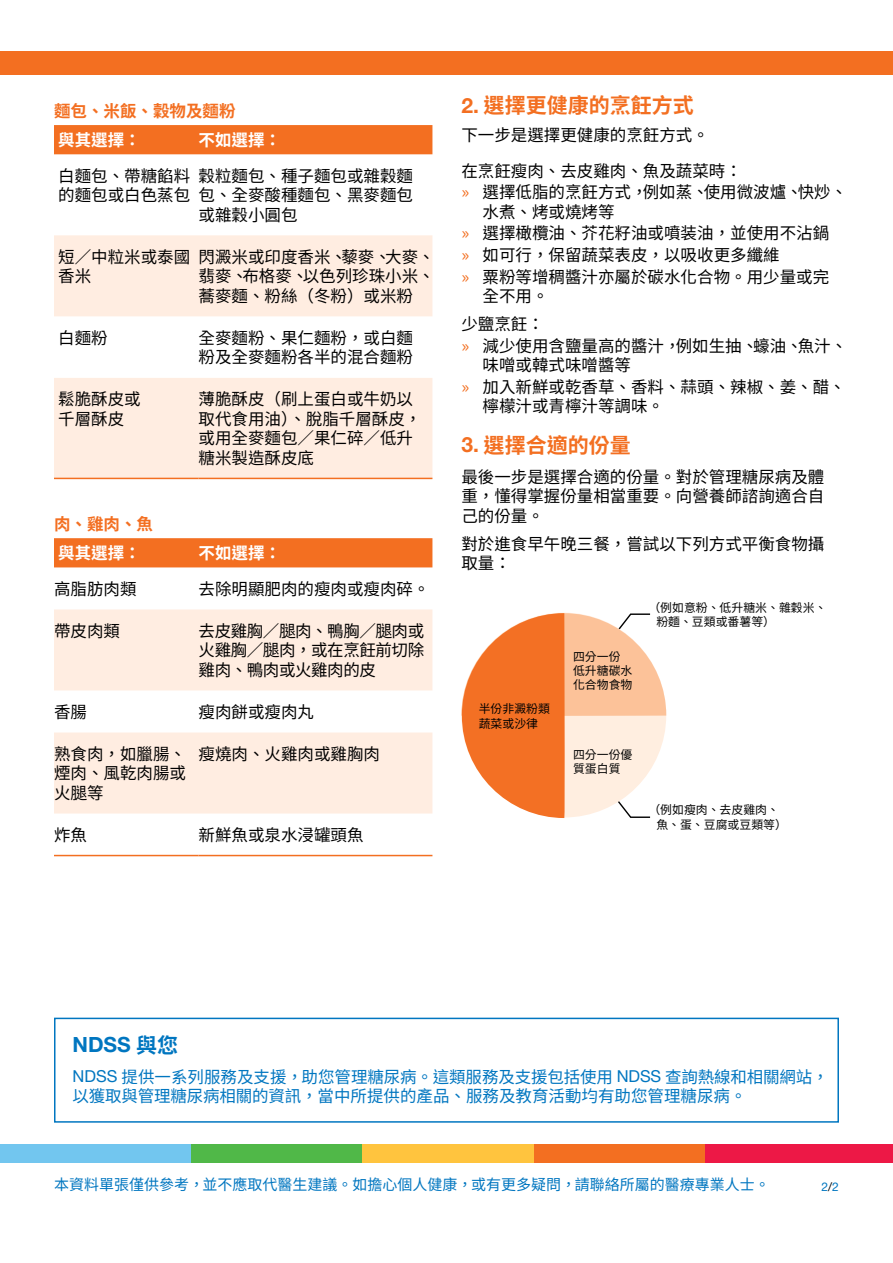
<style>
.page{position:relative;width:893px;height:1263px;background:#fff}
.page>*{position:absolute;margin:0;border:0;box-sizing:border-box;transform-origin:0 0}
.t1{font:700 21px "Noto Sans CJ Ktc";color:#f36f21}
.t2{font:700 21px "Helvetica Neue LT Pro";color:#0076c0}
.t3{font:16.5px/19.5px "Noto Sans CJ Ktc";color:#000}
.t4{font:16.5px/19.5px "Noto Sans CJ Ktc";color:#0076c0}
.t5{font:700 16.5px "Noto Sans CJ Ktc";color:#fff}
.t6{font:700 16.5px "Noto Sans CJ Ktc";color:#f36f21}
.t7{font:15px "Noto Sans CJ Ktc";color:#0076c0}
.t8{font:12px "Helvetica Neue LT Pro";color:#0076c0}
.t9{font:11.85px/14.2px "Noto Sans CJ Ktc";color:#010101}
.s1{font-family:"Helvetica Neue LT Pro"}
.s2{color:#f36f21}
.s3{font-family:"Noto Sans CJ Ktc"}
.s4{color:#000}
</style>
<div class="page">
<div style="left:0;top:51px;width:893px;height:23px;background:#f36f21"></div>
<svg style="left:461px;top:613px;width:205px;height:205px"></svg>
<div style="left:54px;top:125px;width:378px;height:29px;background:#f36f21"></div>
<svg style="left:54px;top:235px;width:378px;height:243px;fill:#ffede1"></svg>
<hr style="left:54px;top:478px;width:145px;height:1px;background:#f36f21">
<hr style="left:199px;top:478px;width:233px;height:1px;background:#f36f21">
<div style="left:54px;top:538px;width:378px;height:29px;background:#f36f21"></div>
<svg style="left:54px;top:609px;width:378px;height:204px;fill:#ffede1"></svg>
<hr style="left:54px;top:855px;width:145px;height:1px;background:#f36f21">
<hr style="left:199px;top:855px;width:233px;height:1px;background:#f36f21">
<div style="left:54px;top:1018px;width:785px;height:105px;border:2px solid #0076c0"></div>
<div style="left:0;top:1144px;width:191px;height:18px;background:#72c6ef"></div>
<div style="left:191px;top:1144px;width:172px;height:18px;background:#50b848"></div>
<div style="left:363px;top:1144px;width:171px;height:18px;background:#ffc43e"></div>
<div style="left:534px;top:1144px;width:172px;height:18px;background:#f36f21"></div>
<div style="left:706px;top:1144px;width:187px;height:18px;background:#ed1846"></div>
<p class="t6" style="left:54px;top:101px;width:183px">麵包、米飯、穀物及麵粉</p>
<p class="t5" style="left:58px;top:131px;width:84px">與其選擇：</p>
<p class="t5" style="left:199px;top:131px;width:84px">不如選擇：</p>
<p class="t3" style="left:58px;top:166px;width:133px">白麵包、帶糖餡料的麵包或白色蒸包</p>
<p class="t3" style="left:199px;top:166px;width:216px;text-align:justify">穀粒麵包、種子麵包或雜穀麵包、全麥酸種麵包、黑麥麵包或雜穀小圓包</p>
<p class="t3" style="left:58px;top:247px;width:133px">短／中粒米或泰國香米</p>
<p class="t3" style="left:199px;top:247px;width:238px;text-align:justify">閃澱米或印度香米、藜麥、大麥、翡麥、布格麥、以色列珍珠小米、蕎麥麵、粉絲（冬粉）或米粉</p>
<p class="t3" style="left:58px;top:328px;width:51px">白麵粉</p>
<p class="t3" style="left:199px;top:328px;width:216px">全麥麵粉、果仁麵粉，或白麵粉及全麥麵粉各半的混合麵粉</p>
<p class="t3" style="left:58px;top:390px;width:84px">鬆脆酥皮或千層酥皮</p>
<p class="t3" style="left:199px;top:390px;width:224px">薄脆酥皮（刷上蛋白或牛奶以取代食用油）、脫脂千層酥皮，或用全麥麵包／果仁碎／低升糖米製造酥皮底</p>
<p class="t6" style="left:54px;top:514px;width:100px">肉、雞肉、魚</p>
<p class="t5" style="left:58px;top:544px;width:84px">與其選擇：</p>
<p class="t5" style="left:199px;top:544px;width:84px">不如選擇：</p>
<p class="t3" style="left:54px;top:579px;width:84px">高脂肪肉類</p>
<p class="t3" style="left:199px;top:579px;width:232px">去除明顯肥肉的瘦肉或瘦肉碎。</p>
<p class="t3" style="left:54px;top:621px;width:67px">帶皮肉類</p>
<p class="t3" style="left:199px;top:621px;width:227px;text-align:justify">去皮雞胸／腿肉、鴨胸／腿肉或火雞胸／腿肉，或在烹飪前切除雞肉、鴨肉或火雞肉的皮</p>
<p class="t3" style="left:54px;top:702px;width:34px">香腸</p>
<p class="t3" style="left:199px;top:702px;width:117px">瘦肉餅或瘦肉丸</p>
<p class="t3" style="left:54px;top:744px;width:133px;text-align:justify">熟食肉，如臘腸、煙肉、風乾肉腸或火腿等</p>
<p class="t3" style="left:199px;top:744px;width:183px">瘦燒肉、火雞肉或雞胸肉</p>
<p class="t3" style="left:54px;top:825px;width:34px">炸魚</p>
<p class="t3" style="left:199px;top:825px;width:166px">新鮮魚或泉水浸罐頭魚</p>
<p class="t1" style="left:461px;top:93px;width:234px"><span class="s1">2.</span> 選擇更健康的烹飪方式</p>
<p class="t3" style="left:461px;top:125px;width:249px">下一步是選擇更健康的烹飪方式。</p>
<p class="t3" style="left:461px;top:161px;width:282px">在烹飪瘦肉、去皮雞肉、魚及蔬菜時：</p>
<p class="t3" style="left:483px;top:183px;width:366px;text-indent:-21px"><span class="s2">»</span> 選擇低脂的烹飪方式，例如蒸、使用微波爐、快炒、水煮、烤或燒烤等</p>
<p class="t3" style="left:461px;top:224px;width:369px"><span class="s2">»</span> 選擇橄欖油、芥花籽油或噴装油，並使用不沾鍋</p>
<p class="t3" style="left:461px;top:246px;width:320px"><span class="s2">»</span> 如可行，保留蔬菜表皮，以吸收更多纖維</p>
<p class="t3" style="left:483px;top:267px;width:348px;text-indent:-21px"><span class="s2">»</span> 粟粉等增稠醬汁亦屬於碳水化合物。用少量或完全不用。</p>
<p class="t3" style="left:461px;top:315px;width:84px">少鹽烹飪：</p>
<p class="t3" style="left:483px;top:336px;width:366px;text-indent:-21px"><span class="s2">»</span> 減少使用含鹽量高的醬汁，例如生抽、蠔油、魚汁、味噌或韓式味噌醬等</p>
<p class="t3" style="left:483px;top:377px;width:365px;text-indent:-21px"><span class="s2">»</span> 加入新鮮或乾香草、香料、蒜頭、辣椒、姜、醋、檸檬汁或青檸汁等調味。</p>
<p class="t1" style="left:461px;top:433px;width:171px"><span class="s1">3.</span> 選擇合適的份量</p>
<p class="t3" style="left:461px;top:467px;width:364px;text-align:justify">最後一步是選擇合適的份量。對於管理糖尿病及體重，懂得掌握份量相當重要。向營養師諮詢適合自己的份量。</p>
<p class="t3" style="left:461px;top:534px;width:364px">對於進食早午晚三餐，嘗試以下列方式平衡食物攝取量：</p>
<p class="t9" style="left:479px;top:702px;width:73px">半份非澱粉類蔬菜或沙律</p>
<p class="t9" style="left:573px;top:650px;width:61px">四分一份低升糖碳水化合物食物</p>
<p class="t9" style="left:573px;top:747px;width:61px">四分一份優質蛋白質</p>
<p class="t9" style="left:656px;top:601px;width:172px;text-indent:-8px">（例如意粉、低升糖米、雜穀米、粉麵、豆類或番薯等）</p>
<p class="t9" style="left:656px;top:803px;width:132px;text-indent:-8px">（例如瘦肉、去皮雞肉、魚、蛋、豆腐或豆類等）</p>
<p class="t2" style="left:73px;top:1032px;width:107px">NDSS <span class="s3">與您</span></p>
<p class="t4" style="left:73px;top:1067px;width:758px"><span class="s1">NDSS</span> 提供一系列服務及支援，助您管理糖尿病。這類服務及支援包括使用 <span class="s1">NDSS</span> 查詢熱線和相關網站，以獲取與管理糖尿病相關的資訊，當中所提供的產品、服務及教育活動均有助您管理糖尿病。</p>
<p class="t7" style="left:54px;top:1175px;width:717px">本資料單張僅供參考，並不應取代醫生建議。如擔心個人健康，或有更多疑問，請聯絡所屬的醫療專業人士。</p>
<p class="t8" style="left:822px;top:1180px;width:19px">2<span class="s4">/</span>2</p>
</div>
